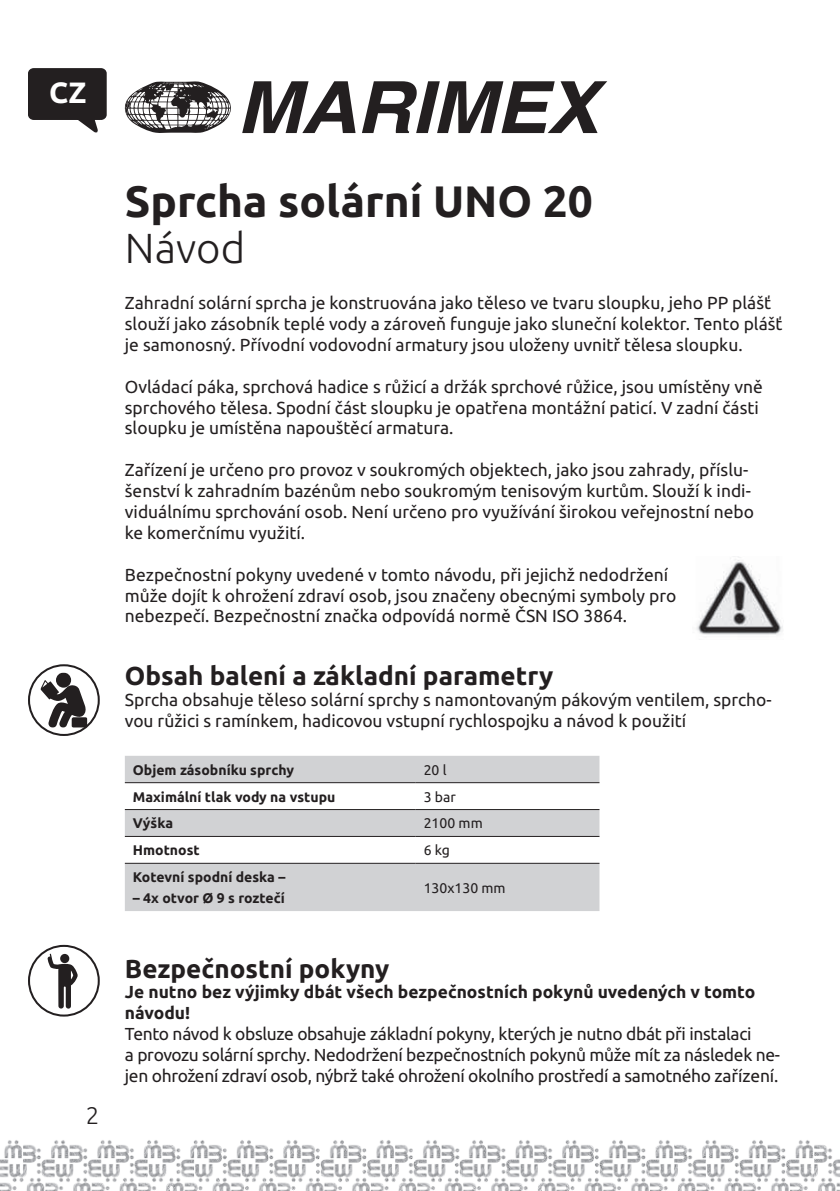
<style>
.page{position:relative;width:840px;height:1191px;background:#fff}
.page>*{position:absolute;margin:0;border:0;box-sizing:border-box;transform-origin:0 0}
.t1{font:700 44px "Ubuntu";color:#231f20}
.t2{font:300 42px "Ubuntu";color:#231f20}
.t3{font:700 29.4px "Ubuntu";color:#fff}
.t4{font:700 26px "Ubuntu";color:#231f20}
.t5{font:300 24px "Ubuntu";color:#231f20}
.t6{font:17.4px/20.8px "Ubuntu";color:#231f20}
.t7{font:17.4px/20.8px "Ubuntu";letter-spacing:-.02em;color:#231f20}
.t8{font:700 17.4px/20.8px "Ubuntu";color:#231f20}
.t9{font:700 14px "Ubuntu";color:#231f20}
.t10{font:14px "Ubuntu";color:#231f20}
</style>
<div class="page">
<img style="left:0;top:1140px;width:403px;height:51px">
<img style="left:403px;top:1140px;width:436px;height:51px">
<svg style="left:242px;top:81px;width:113px;height:52px"></svg>
<svg style="left:362px;top:81px;width:245px;height:52px"></svg>
<svg style="left:125px;top:81px;width:106px;height:52px"></svg>
<svg style="left:125px;top:756px;width:474px;height:155px;fill:#d1d2d4"></svg>
<hr style="left:125px;top:782px;width:290px;height:1px;background:#231f20">
<hr style="left:415px;top:782px;width:184px;height:1px;background:#231f20">
<hr style="left:125px;top:809px;width:290px;height:1px;background:#231f20">
<hr style="left:415px;top:809px;width:184px;height:1px;background:#231f20">
<hr style="left:125px;top:836px;width:290px;height:1px;background:#231f20">
<hr style="left:415px;top:836px;width:184px;height:1px;background:#231f20">
<hr style="left:125px;top:862px;width:290px;height:1px;background:#231f20">
<hr style="left:415px;top:862px;width:184px;height:1px;background:#231f20">
<img style="left:696px;top:556px;width:86px;height:79px">
<div style="left:56px;top:672px;width:15px;height:15px;background:#231f20;border-radius:50%"></div>
<div style="left:72px;top:717px;width:15px;height:10px;background:#231f20;border-radius:2px"></div>
<svg style="left:40px;top:680px;width:46px;height:47px"></svg>
<div style="left:28px;top:664px;width:72px;height:72px;border:2px solid #231f20;border-radius:50%"></div>
<svg style="left:48px;top:953px;width:30px;height:55px"></svg>
<div style="left:28px;top:945px;width:72px;height:71px;border:2px solid #231f20;border-radius:50%"></div>
<svg style="left:28px;top:68px;width:79px;height:65px"></svg>
<h3 class="t3" style="left:49px;top:75px;width:39px">CZ</h3>
<h3 class="t5" style="left:86px;top:1101px;width:15px">2</h3>
<h1 class="t1" style="left:125px;top:175px;width:469px">Sprcha solární UNO 20</h1>
<h2 class="t2" style="left:125px;top:223px;width:122px">Návod</h2>
<p class="t6" style="left:125px;top:292px;width:658px">Zahradní solární sprcha je konstruována jako těleso ve tvaru sloupku, jeho PP plášť slouží jako zásobník teplé vody a zároveň funguje jako sluneční kolektor. Tento plášť je samonosný. Přívodní vodovodní armatury jsou uloženy uvnitř tělesa sloupku.</p>
<p class="t6" style="left:125px;top:375px;width:639px">Ovládací páka, sprchová hadice s růžicí a držák sprchové růžice, jsou umístěny vně sprchového tělesa. Spodní část sloupku je opatřena montážní paticí. V zadní části sloupku je umístěna napouštěcí armatura.</p>
<p class="t6" style="left:125px;top:459px;width:630px">Zařízení je určeno pro provoz v soukromých objektech, jako jsou zahrady, příslu&shy;šenství k zahradním bazénům nebo soukromým tenisovým kurtům. Slouží k indi&shy;viduálnímu sprchování osob. Není určeno pro využívání širokou veřejnostní nebo ke komerčnímu využití.</p>
<p class="t6" style="left:125px;top:563px;width:552px">Bezpečnostní pokyny uvedené v tomto návodu, při jejichž nedodržení může dojít k ohrožení zdraví osob, jsou značeny obecnými symboly pro nebezpečí. Bezpečnostní značka odpovídá normě ČSN ISO 3864.</p>
<h3 class="t4" style="left:125px;top:660px;width:430px">Obsah balení a základní parametry</h3>
<p class="t6" style="left:125px;top:689px;width:648px">Sprcha obsahuje těleso solární sprchy s namontovaným pákovým ventilem, sprcho&shy;vou růžici s ramínkem, hadicovou vstupní rychlospojku a návod k použití</p>
<p class="t9" style="left:133px;top:761px;width:162px">Objem zásobníku sprchy</p>
<p class="t10" style="left:423px;top:761px;width:24px">20 l</p>
<p class="t9" style="left:133px;top:788px;width:204px">Maximální tlak vody na vstupu</p>
<p class="t10" style="left:423px;top:788px;width:34px">3 bar</p>
<p class="t9" style="left:133px;top:815px;width:42px">Výška</p>
<p class="t10" style="left:423px;top:815px;width:60px">2100 mm</p>
<p class="t9" style="left:133px;top:842px;width:68px">Hmotnost</p>
<p class="t10" style="left:423px;top:842px;width:28px">6 kg</p>
<p class="t9" style="left:133px;top:868px;width:154px">Kotevní spodní deska –</p>
<p class="t9" style="left:133px;top:889px;width:153px">– 4x otvor Ø 9 s roztečí</p>
<p class="t10" style="left:423px;top:879px;width:83px">130x130 mm</p>
<h3 class="t4" style="left:125px;top:952px;width:266px">Bezpečnostní pokyny</h3>
<p class="t8" style="left:125px;top:981px;width:631px">Je nutno bez výjimky dbát všech bezpečnostních pokynů uvedených v tomto návodu!</p>
<p class="t7" style="left:125px;top:1023px;width:656px">Tento návod k obsluze obsahuje základní pokyny, kterých je nutno dbát při instalaci<br>a provozu solární sprchy. Nedodržení bezpečnostních pokynů může mít za následek ne&shy;jen ohrožení zdraví osob, nýbrž také ohrožení okolního prostředí a samotného zařízení.</p>
</div>
